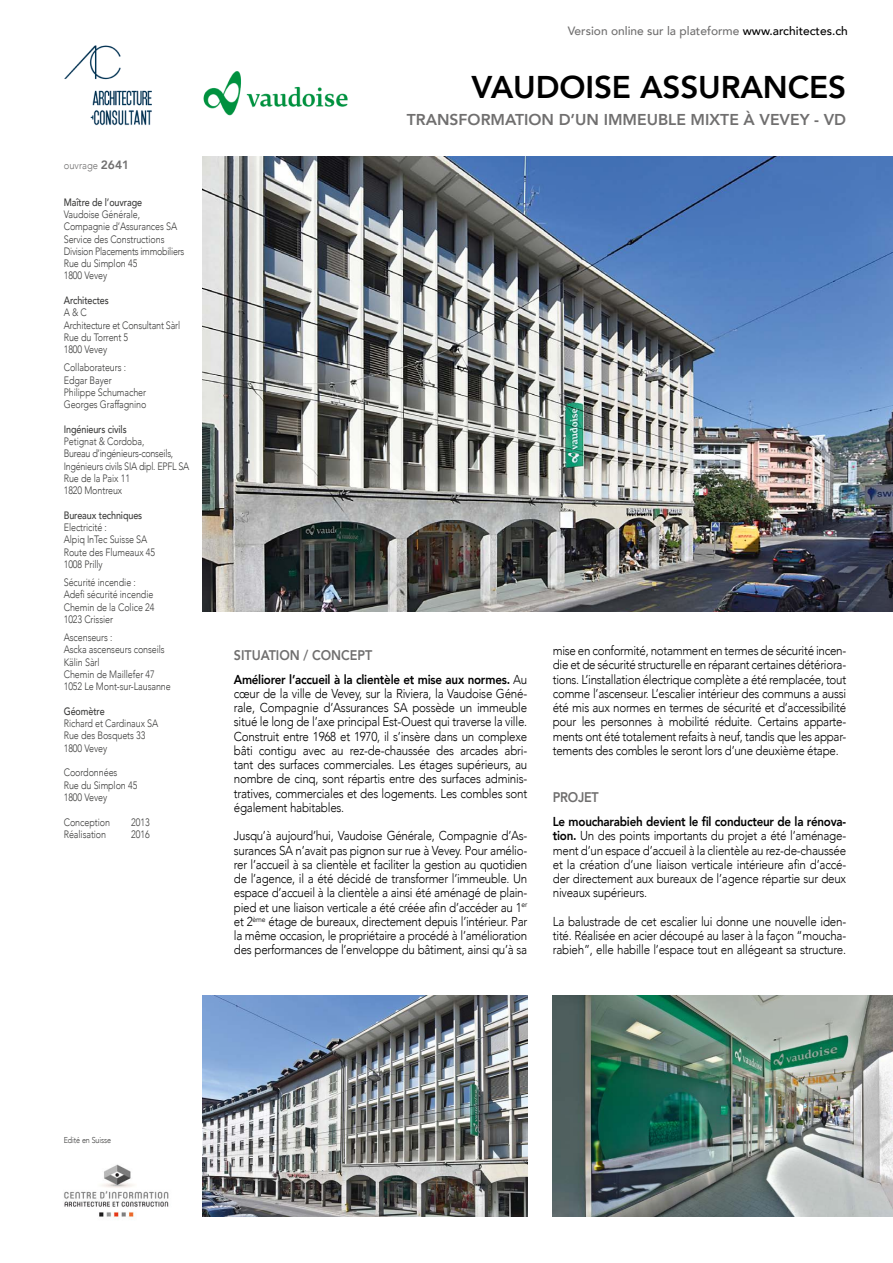
<style>
.page{position:relative;width:893px;height:1263px;background:#fff}
.page>*{position:absolute;margin:0;border:0;box-sizing:border-box;transform-origin:0 0}
.t1{font:800 31.35px "Avenir";letter-spacing:-.005em;color:#000}
.t2{font:800 15.75px "Avenir";color:#706f6f}
.t3{font:800 13.95px "Avenir";color:#706f6f;scale:.9 1}
.t4{font:300 12.9px/14.2px "Avenir";letter-spacing:-.02em;color:#000;text-align:justify;scale:.9 1}
.t5{font:500 12px "Avenir";color:#706f6f}
.t6{font:300 10.65px/12.3px "Avenir";letter-spacing:-.01em;color:#3c3c3b;scale:.84 1}
.t7{font:300 10.65px/12.3px "Avenir";letter-spacing:-.03em;color:#3c3c3b;scale:.84 1}
.t8{font:500 10.65px "Avenir";letter-spacing:-.01em;color:#3c3c3b;scale:.84 1}
.t9{font:300 10.5px "Avenir";color:#706f6f;scale:.9 1}
.t10{font:300 8.55px "Avenir";letter-spacing:-.01em;color:#3c3c3b;scale:.84 1}
.s1{font-weight:800;font-size:12px}
.s2{color:#000}
.s3{font-weight:800}
</style>
<div class="page">
<img style="left:202px;top:157px;width:691px;height:455px">
<img style="left:64px;top:45px;width:88px;height:81px">
<img style="left:202px;top:995px;width:325px;height:221px">
<img style="left:553px;top:995px;width:340px;height:221px">
<img style="left:64px;top:1164px;width:105px;height:55px">
<img style="left:203px;top:71px;width:145px;height:45px">
<p class="t9" style="left:64px;top:161px;width:74px">ouvrage <span class="s1">2641</span></p>
<p class="t8" style="left:64px;top:197px;width:95px">Maître de l’ouvrage</p>
<p class="t6" style="left:64px;top:209px;width:145px">Vaudoise Générale,<br>Compagnie d’Assurances SA<br>Service des Constructions<br>Division Placements immobiliers<br>Rue du Simplon 45<br>1800 Vevey</p>
<p class="t8" style="left:64px;top:296px;width:55px">Architectes</p>
<p class="t6" style="left:64px;top:307px;width:140px">A &amp; C<br>Architecture et Consultant Sàrl<br>Rue du Torrent 5<br>1800 Vevey</p>
<p class="t6" style="left:64px;top:362px;width:100px">Collaborateurs :<br>Edgar Bayer<br>Philippe Schumacher<br>Georges Graffagnino</p>
<p class="t8" style="left:64px;top:425px;width:76px">Ingénieurs civils</p>
<p class="t7" style="left:64px;top:436px;width:151px">Petignat &amp; Cordoba,<br>Bureau d’ingénieurs-conseils,<br>Ingénieurs civils SIA dipl. EPFL SA<br>Rue de la Paix 11<br>1820 Montreux</p>
<p class="t8" style="left:64px;top:511px;width:95px">Bureaux techniques</p>
<p class="t6" style="left:64px;top:522px;width:110px">Electricité :<br>Alpiq InTec Suisse SA<br>Route des Flumeaux 45<br>1008 Prilly</p>
<p class="t6" style="left:64px;top:577px;width:109px">Sécurité incendie :<br>Adefi sécurité incendie<br>Chemin de la Colice 24<br>1023 Crissier</p>
<p class="t6" style="left:64px;top:632px;width:129px">Ascenseurs :<br>Ascka ascenseurs conseils<br>Kälin Sàrl<br>Chemin de Maillefer 47<br>1052 Le Mont-sur-Lausanne</p>
<p class="t8" style="left:64px;top:707px;width:50px">Géomètre</p>
<p class="t6" style="left:64px;top:718px;width:114px">Richard et Cardinaux SA<br>Rue des Bosquets 33<br>1800 Vevey</p>
<p class="t6" style="left:64px;top:767px;width:89px">Coordonnées<br>Rue du Simplon 45<br>1800 Vevey</p>
<p class="t6" style="left:64px;top:816px;width:57px">Conception</p>
<p class="t6" style="left:131px;top:816px;width:23px">2013</p>
<p class="t6" style="left:64px;top:829px;width:52px">Réalisation</p>
<p class="t6" style="left:131px;top:829px;width:23px">2016</p>
<p class="t5" style="left:568px;top:26px;width:282px">Version online sur la plateforme <span class="s2">www.architectes.ch</span></p>
<h1 class="t1" style="left:472px;top:70px;width:376px">VAUDOISE ASSURANCES</h1>
<p class="t2" style="left:407px;top:111px;width:441px">TRANSFORMATION D’UN IMMEUBLE MIXTE À VEVEY - VD</p>
<p class="t3" style="left:234px;top:647px;width:155px">SITUATION / CONCEPT</p>
<p class="t4" style="left:234px;top:673px;width:328px"><span class="s3">Améliorer l’accueil à la clientèle et mise aux normes.</span> Au cœur de la ville de Vevey, sur la Riviera, la Vaudoise Géné&shy;rale, Compagnie d’Assurances SA possède un immeuble situé le long de l’axe principal Est-Ouest qui traverse la ville.<br>Construit entre 1968 et 1970, il s’insère dans un complexe bâti contigu avec au rez-de-chaussée des arcades abri&shy;tant des surfaces commerciales. Les étages supérieurs, au nombre de cinq, sont répartis entre des surfaces adminis&shy;tratives, commerciales et des logements. Les combles sont également habitables.</p>
<p class="t4" style="left:234px;top:830px;width:328px">Jusqu’à aujourd’hui, Vaudoise Générale, Compagnie d’As&shy;surances SA n’avait pas pignon sur rue à Vevey. Pour amélio&shy;rer l’accueil à sa clientèle et faciliter la gestion au quotidien de l’agence, il a été décidé de transformer l’immeuble. Un espace d’accueil à la clientèle a ainsi été aménagé de plain&shy;pied et une liaison verticale a été créée afin d’accéder au 1<sup>er </sup>et 2<sup>ème</sup> étage de bureaux, directement depuis l’intérieur. Par la même occasion, le propriétaire a procédé à l’amélioration des performances de l’enveloppe du bâtiment, ainsi qu’à sa</p>
<p class="t4" style="left:553px;top:645px;width:328px">mise en conformité, notamment en termes de sécurité incen&shy;die et de sécurité structurelle en réparant certaines détériora&shy;tions. L’installation électrique complète a été remplacée, tout comme l’ascenseur. L’escalier intérieur des communs a aussi été mis aux normes en termes de sécurité et d’accessibilité pour les personnes à mobilité réduite. Certains apparte&shy;ments ont été totalement refaits à neuf, tandis que les appar&shy;tements des combles le seront lors d’une deuxième étape.</p>
<p class="t3" style="left:553px;top:789px;width:53px">PROJET</p>
<p class="t4" style="left:553px;top:816px;width:328px"><span class="s3">Le moucharabieh devient le fil conducteur de la rénova&shy;tion.</span> Un des points importants du projet a été l’aménage&shy;ment d’un espace d’accueil à la clientèle au rez-de-chaussée et la création d’une liaison verticale intérieure afin d’accé&shy;der directement aux bureaux de l’agence répartie sur deux niveaux supérieurs.</p>
<p class="t4" style="left:553px;top:915px;width:327px">La balustrade de cet escalier lui donne une nouvelle iden&shy;tité. Réalisée en acier découpé au laser à la façon “moucha&shy;rabieh”, elle habille l’espace tout en allégeant sa structure.</p>
<p class="t10" style="left:64px;top:1136px;width:58px">Edité en Suisse</p>
</div>
